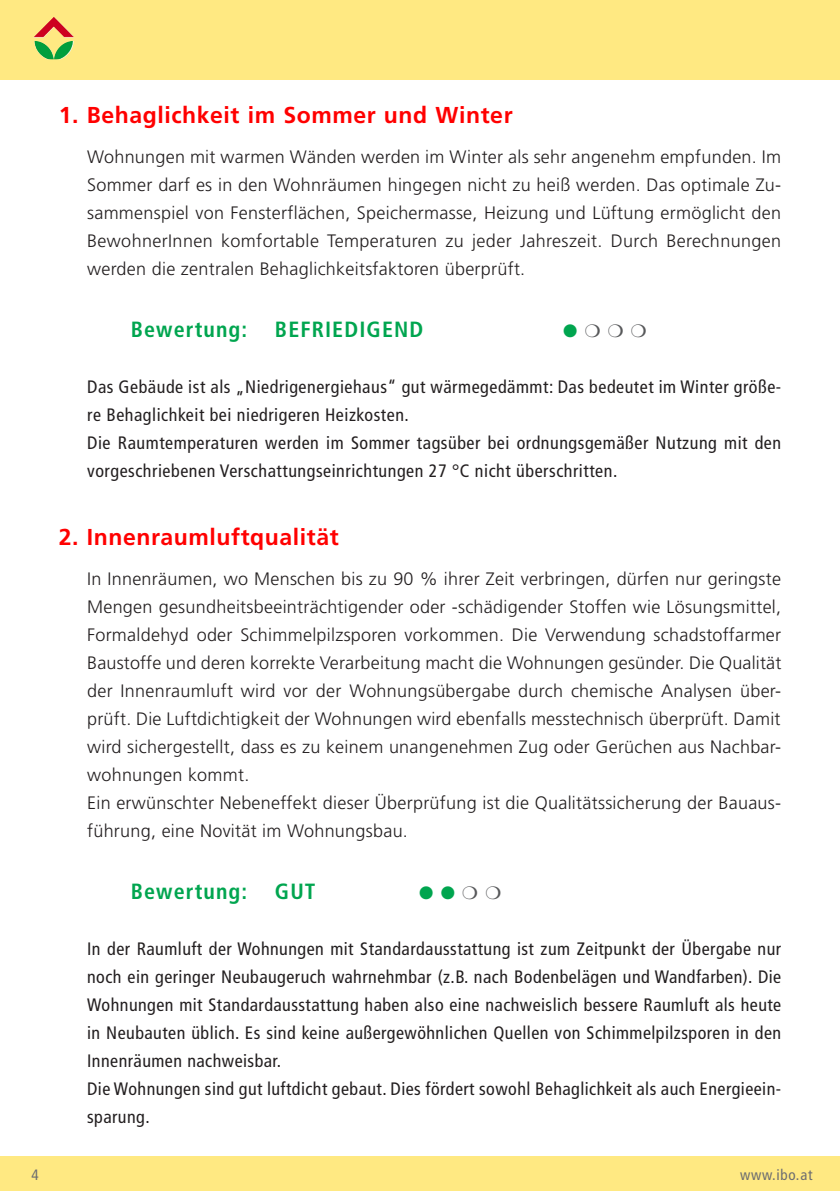
<style>
.page{position:relative;width:840px;height:1191px;background:#fff}
.page>*{position:absolute;margin:0;border:0;box-sizing:border-box;transform-origin:0 0}
.t1{font:700 23px "Frutiger";letter-spacing:.025em;color:#f00}
.t2{font:700 condensed 22px "Frutiger";letter-spacing:.05em;color:#00a54f}
.t3{font:300 18px/28px "Frutiger";letter-spacing:.015em;color:#231f20;text-align:justify}
.t4{font:condensed 18px/28px "Frutiger";letter-spacing:.025em;color:#231f20}
.t5{font:18px "Zapf Dingbats ITC";color:#00a54f}
.t6{font:condensed 15px "Frutiger";letter-spacing:.05em;color:#6c6d70}
.s1{color:#57585a}
</style>
<div class="page">
<div style="left:0;top:0;width:839px;height:79px;background:#ffe982"></div>
<img style="left:33px;top:17px;width:41px;height:42px">
<div style="left:0;top:1157px;width:839px;height:34px;background:#ffe982"></div>
<p class="t1" style="left:59px;top:101px;width:455px">1. Behaglichkeit im Sommer und Winter</p>
<p class="t3" style="left:87px;top:142px;width:695px">Wohnungen mit warmen Wänden werden im Winter als sehr angenehm empfunden. Im Sommer darf es in den Wohnräumen hingegen nicht zu heiß werden. Das optimale Zu&shy;sammenspiel von Fensterflächen, Speichermasse, Heizung und Lüftung ermöglicht den BewohnerInnen komfortable Temperaturen zu jeder Jahreszeit. Durch Berechnungen werden die zentralen Behaglichkeitsfaktoren überprüft.</p>
<p class="t2" style="left:131px;top:316px;width:118px">Bewertung:</p>
<p class="t2" style="left:275px;top:316px;width:150px">BEFRIEDIGEND</p>
<p class="t5" style="left:563px;top:322px;width:85px">● <span class="s1">❍❍❍</span></p>
<p class="t4" style="left:87px;top:373px;width:695px">Das Gebäude ist als „Niedrigenergiehaus“ gut wärmegedämmt: Das bedeutet im Winter größe&shy;re Behaglichkeit bei niedrigeren Heizkosten.<br>Die Raumtemperaturen werden im Sommer tagsüber bei ordnungsgemäßer Nutzung mit den vorgeschriebenen Verschattungseinrichtungen 27 °C nicht überschritten.</p>
<p class="t1" style="left:59px;top:523px;width:281px">2. Innenraumluftqualität</p>
<p class="t3" style="left:87px;top:564px;width:695px;text-align:left">In Innenräumen, wo Menschen bis zu 90 % ihrer Zeit verbringen, dürfen nur geringste Mengen gesundheitsbeeinträchtigender oder -schädigender Stoffen wie Lösungsmittel, Formaldehyd oder Schimmelpilzsporen vorkommen. Die Verwendung schadstoffarmer Baustoffe und deren korrekte Verarbeitung macht die Wohnungen gesünder. Die Qualität der Innenraumluft wird vor der Wohnungsübergabe durch chemische Analysen über&shy;prüft. Die Luftdichtigkeit der Wohnungen wird ebenfalls messtechnisch überprüft. Damit wird sichergestellt, dass es zu keinem unangenehmen Zug oder Gerüchen aus Nachbar&shy;wohnungen kommt.<br>Ein erwünschter Nebeneffekt dieser Überprüfung ist die Qualitätssicherung der Bauaus&shy;führung, eine Novität im Wohnungsbau.</p>
<p class="t2" style="left:131px;top:878px;width:118px">Bewertung:</p>
<p class="t2" style="left:275px;top:878px;width:42px">GUT</p>
<p class="t5" style="left:419px;top:884px;width:83px">● ● <span class="s1">❍ ❍</span></p>
<p class="t4" style="left:87px;top:935px;width:695px">In der Raumluft der Wohnungen mit Standardausstattung ist zum Zeitpunkt der Übergabe nur noch ein geringer Neubaugeruch wahrnehmbar (z.B. nach Bodenbelägen und Wandfarben). Die Wohnungen mit Standardausstattung haben also eine nachweislich bessere Raumluft als heute in Neubauten üblich. Es sind keine außergewöhnlichen Quellen von Schimmelpilzsporen in den Innenräumen nachweisbar.<br>Die Wohnungen sind gut luftdicht gebaut. Dies fördert sowohl Behaglichkeit als auch Energieein&shy;sparung.</p>
<p class="t6" style="left:32px;top:1166px;width:9px">4</p>
<p class="t6" style="left:739px;top:1166px;width:74px">www.ibo.at</p>
</div>
